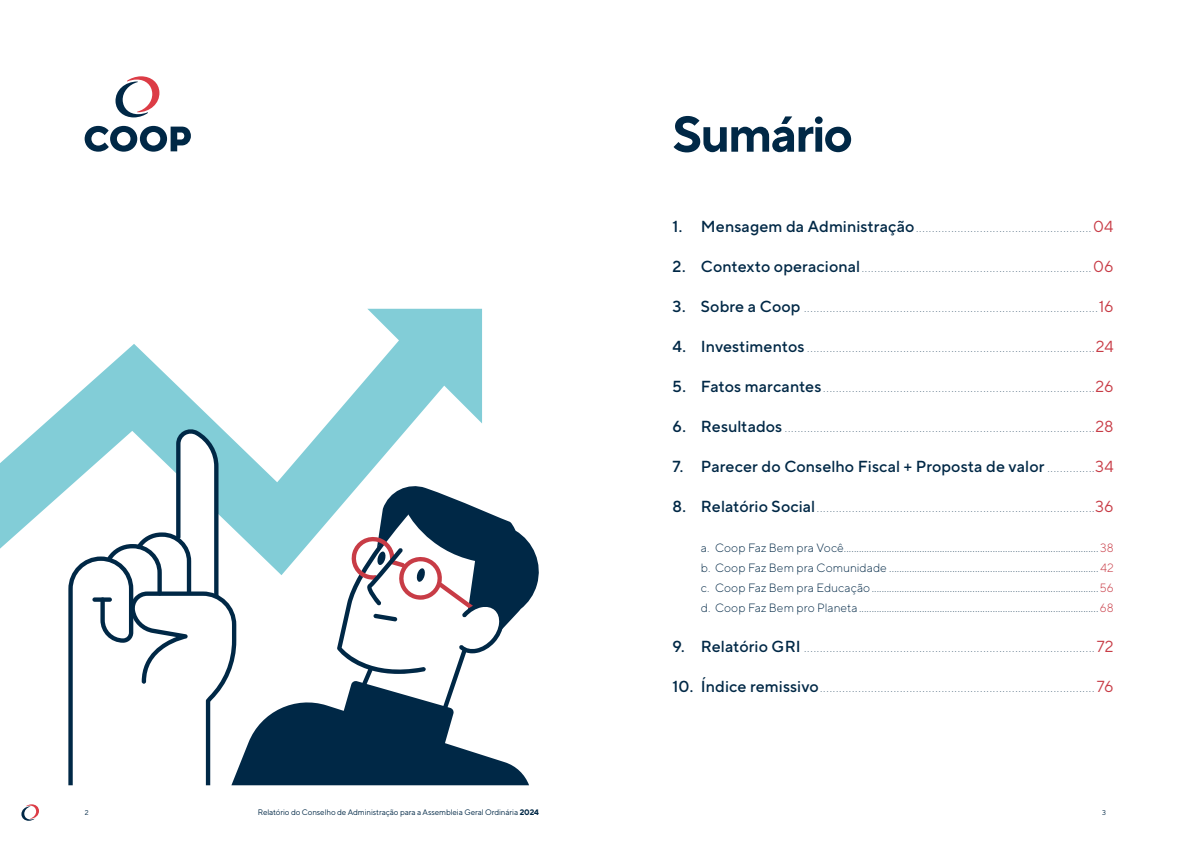
<style>
.page{position:relative;width:1191px;height:842px;background:#fff}
.page>*{position:absolute;margin:0;border:0;box-sizing:border-box;transform-origin:0 0}
.t1{font:700 50px "TT Norms Pro";letter-spacing:-.04em;color:#002846}
.t2{font:200 16px "TT Norms Pro";color:#002846}
.t3{font:500 16px "TT Norms Pro";letter-spacing:.005em;color:#002846}
.t4{font:300 12px/20px "TT Norms Pro";letter-spacing:.005em;color:#002846;text-align:justify}
.t5{font:8px "TT Norms Pro";letter-spacing:-.01em;color:#002846}
.t6{font:7px "TT Norms Pro";color:#002846}
.s1{font-weight:500}
.s2{font-weight:400;color:#c83c46}
.s3{font-weight:200}
.s4{color:#c83c46}
.s5{font-weight:700}
</style>
<div class="page">
<svg style="left:0;top:309px;width:482px;height:240px"></svg>
<svg style="left:68px;top:429px;width:168px;height:356px"></svg>
<div style="left:92px;top:597px;width:20px;height:5px;background:#002846;border-radius:2px"></div>
<svg style="left:231px;top:511px;width:298px;height:274px"></svg>
<svg style="left:85px;top:126px;width:106px;height:26px"></svg>
<svg style="left:115px;top:76px;width:45px;height:41px"></svg>
<svg style="left:338px;top:482px;width:201px;height:234px"></svg>
<svg style="left:21px;top:804px;width:18px;height:17px"></svg>
<h1 class="t1" style="left:672px;top:101px;width:182px">Sumário</h1>
<p class="t2" style="left:672px;top:216px;width:442px"><span class="s1">1. Mensagem da Administração</span>.......................................................<span class="s2">04</span></p>
<p class="t2" style="left:672px;top:256px;width:443px"><span class="s1">2. Contexto operacional</span>........................................................................<span class="s2">06</span></p>
<p class="t2" style="left:672px;top:296px;width:443px"><span class="s1">3. Sobre a Coop</span> ............................................................................................<span class="s2">16</span></p>
<p class="t2" style="left:672px;top:336px;width:443px"><span class="s1">4. Investimentos</span> ..........................................................................................<span class="s2">24</span></p>
<p class="t2" style="left:672px;top:376px;width:443px"><span class="s1">5. Fatos marcantes</span>.....................................................................................<span class="s2">26</span></p>
<p class="t2" style="left:672px;top:416px;width:442px"><span class="s1">6. Resultados</span> .................................................................................................<span class="s2">28</span></p>
<p class="t3" style="left:672px;top:456px;width:442px">7. Parecer do Conselho Fiscal + Proposta de valor<span class="s3">...............</span><span class="s2">34</span></p>
<p class="t2" style="left:672px;top:496px;width:443px"><span class="s1">8. Relatório Social</span>.......................................................................................<span class="s2">36</span></p>
<p class="t4" style="left:701px;top:537px;width:414px">a. Coop Faz Bem pra Você.....................................................................................................<span class="s4">38 </span>b. Coop Faz Bem pra Comunidade ................................................................................... <span class="s4">42 </span>c. Coop Faz Bem pra Educação..........................................................................................<span class="s4">56 </span>d. Coop Faz Bem pro Planeta ...............................................................................................<span class="s4">68</span></p>
<p class="t2" style="left:672px;top:636px;width:443px"><span class="s1">9. Relatório GRI</span> ...........................................................................................<span class="s2">72</span></p>
<p class="t2" style="left:672px;top:676px;width:442px"><span class="s1">10. Índice remissivo</span>...................................................................................... <span class="s2">76</span></p>
<p class="t6" style="left:85px;top:808px;width:5px">2</p>
<p class="t5" style="left:258px;top:807px;width:282px">Relatório do Conselho de Administração para a Assembleia Geral Ordinária <span class="s5">2024</span></p>
<p class="t6" style="left:1102px;top:808px;width:5px">3</p>
</div>
